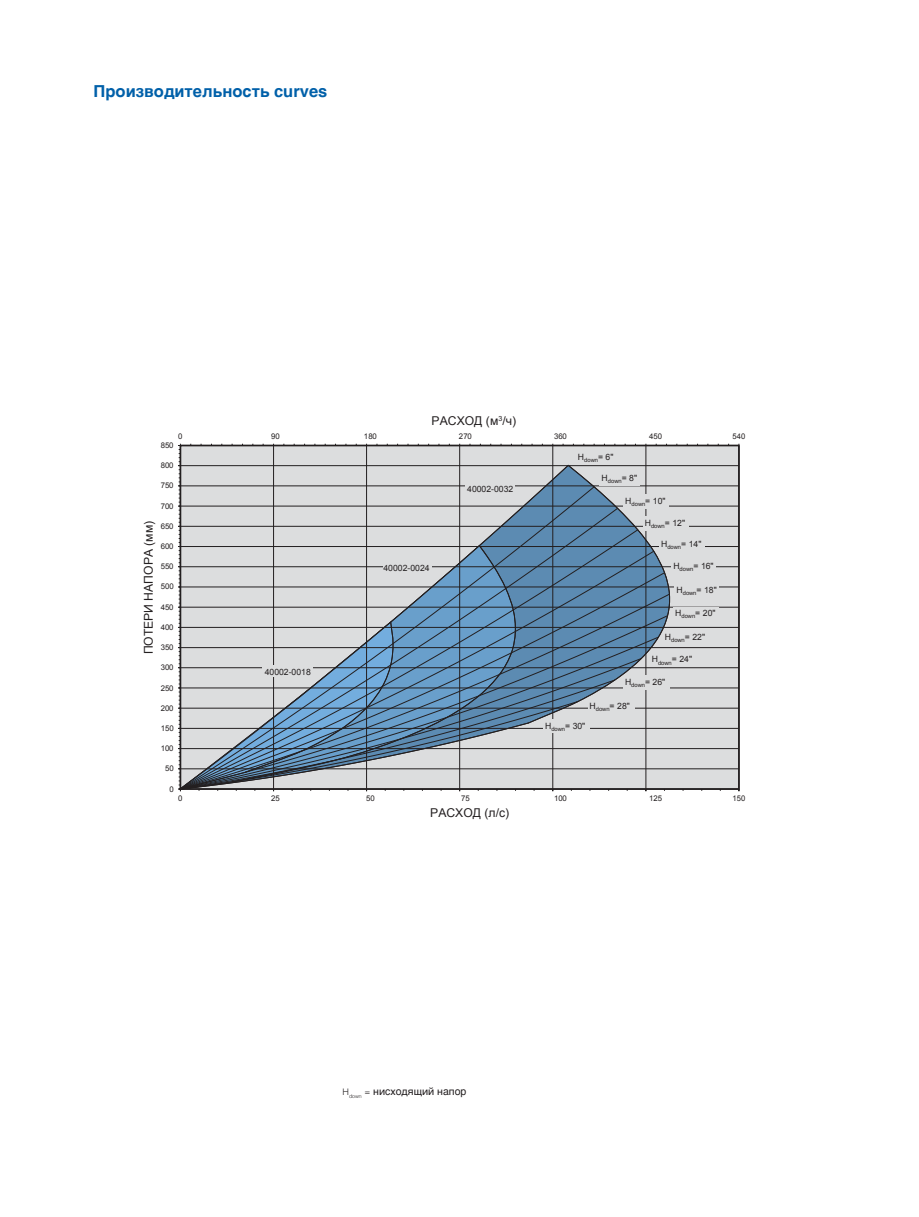
<style>
.page{position:relative;width:919px;height:1217px;background:#fff}
.page>*{position:absolute;margin:0;border:0;box-sizing:border-box;transform-origin:0 0}
.Subtitle{font:700 16.5px "Helvetica";color:#0060a9}
.t1{font:12.15px "Arial";color:#231f20}
.Disclaimer__black{font:10.5px "Helvetica";color:#231f20}
.t2{font:8.7px "Arial";color:#231f20}
.t3{font:7.8px "Arial";color:#231f20}
.s1{font-weight:300;font-size:9px}
</style>
<div class="page">
<div style="left:181px;top:445px;width:557px;height:344px;background:#dcddde"></div>
<hr style="left:180px;top:768px;width:558px;height:1px;background:#231f20">
<hr style="left:180px;top:748px;width:558px;height:1px;background:#231f20">
<hr style="left:180px;top:728px;width:558px;height:1px;background:#231f20">
<hr style="left:180px;top:707px;width:558px;height:1px;background:#231f20">
<hr style="left:180px;top:687px;width:558px;height:1px;background:#231f20">
<hr style="left:180px;top:667px;width:558px;height:1px;background:#231f20">
<hr style="left:180px;top:647px;width:558px;height:1px;background:#231f20">
<hr style="left:180px;top:627px;width:558px;height:1px;background:#231f20">
<hr style="left:180px;top:606px;width:558px;height:1px;background:#231f20">
<hr style="left:180px;top:586px;width:558px;height:1px;background:#231f20">
<hr style="left:180px;top:566px;width:558px;height:1px;background:#231f20">
<hr style="left:180px;top:546px;width:558px;height:1px;background:#231f20">
<hr style="left:180px;top:526px;width:558px;height:1px;background:#231f20">
<hr style="left:180px;top:505px;width:558px;height:1px;background:#231f20">
<hr style="left:180px;top:485px;width:558px;height:1px;background:#231f20">
<hr style="left:180px;top:465px;width:558px;height:1px;background:#231f20">
<hr style="left:180px;top:445px;width:558px;height:1px;background:#231f20">
<hr style="left:180px;top:788px;width:558px;height:1px;background:#231f20">
<svg style="left:178px;top:443px;width:492px;height:348px"></svg>
<div style="left:576px;top:450px;width:40px;height:14px;background:#dcddde"></div>
<div style="left:623px;top:494px;width:45px;height:15px;background:#dcddde"></div>
<div style="left:659px;top:537px;width:46px;height:15px;background:#dcddde"></div>
<div style="left:674px;top:583px;width:45px;height:14px;background:#dcddde"></div>
<div style="left:662px;top:630px;width:46px;height:13px;background:#dcddde"></div>
<div style="left:623px;top:675px;width:46px;height:14px;background:#dcddde"></div>
<div style="left:543px;top:719px;width:46px;height:13px;background:#dcddde"></div>
<div style="left:465px;top:482px;width:50px;height:13px;background:#dcddde"></div>
<div style="left:383px;top:560px;width:48px;height:12px;background:#dcddde"></div>
<div style="left:262px;top:664px;width:50px;height:12px;background:#dcddde"></div>
<div style="left:599px;top:471px;width:41px;height:14px;background:#dcddde"></div>
<div style="left:642px;top:516px;width:46px;height:14px;background:#dcddde"></div>
<div style="left:671px;top:559px;width:45px;height:14px;background:#dcddde"></div>
<div style="left:673px;top:606px;width:45px;height:13px;background:#dcddde"></div>
<div style="left:649px;top:652px;width:46px;height:13px;background:#dcddde"></div>
<div style="left:587px;top:699px;width:47px;height:14px;background:#dcddde"></div>
<p class="Subtitle" style="left:94px;top:78px;width:235px">Производительность curves</p>
<p class="t1" style="left:431px;top:413px;width:86px">РАСХОД (м<sup>3</sup>/ч)</p>
<p class="t3" style="left:178px;top:431px;width:6px">0</p>
<p class="t3" style="left:271px;top:431px;width:10px">90</p>
<p class="t3" style="left:364px;top:431px;width:14px">180</p>
<p class="t3" style="left:459px;top:431px;width:14px">270</p>
<p class="t3" style="left:554px;top:431px;width:14px">360</p>
<p class="t3" style="left:649px;top:431px;width:14px">450</p>
<p class="t3" style="left:732px;top:431px;width:14px">540</p>
<p class="t3" style="left:161px;top:440px;width:14px">850</p>
<p class="t3" style="left:161px;top:460px;width:14px">800</p>
<p class="t3" style="left:161px;top:480px;width:14px">750</p>
<p class="t3" style="left:161px;top:500px;width:14px">700</p>
<p class="t1" style="left:141px;top:654px;width:135px;rotate:-90deg">ПОТЕРИ НАПОРА (мм)</p>
<p class="t3" style="left:161px;top:521px;width:14px">650</p>
<p class="t3" style="left:161px;top:541px;width:14px">600</p>
<p class="t3" style="left:161px;top:561px;width:14px">550</p>
<p class="t3" style="left:161px;top:581px;width:14px">500</p>
<p class="t3" style="left:161px;top:601px;width:14px">450</p>
<p class="t3" style="left:161px;top:622px;width:14px">400</p>
<p class="t3" style="left:161px;top:642px;width:14px">350</p>
<p class="t3" style="left:161px;top:662px;width:14px">300</p>
<p class="t3" style="left:161px;top:682px;width:14px">250</p>
<p class="t3" style="left:161px;top:702px;width:14px">200</p>
<p class="t3" style="left:161px;top:723px;width:14px">150</p>
<p class="t3" style="left:161px;top:743px;width:14px">100</p>
<p class="t3" style="left:165px;top:763px;width:10px">50</p>
<p class="t3" style="left:169px;top:783px;width:6px">0</p>
<p class="t2" style="left:265px;top:665px;width:48px">40002-0018</p>
<p class="t2" style="left:383px;top:561px;width:48px">40002-0024</p>
<p class="t2" style="left:467px;top:483px;width:48px">40002-0032</p>
<p class="t2" style="left:578px;top:451px;width:37px">H<sub>down</sub>= 6"</p>
<p class="t2" style="left:601px;top:472px;width:37px">H<sub>down</sub>= 8"</p>
<p class="t2" style="left:625px;top:495px;width:42px">H<sub>down</sub>= 10"</p>
<p class="t2" style="left:661px;top:538px;width:42px">H<sub>down</sub>= 14"</p>
<p class="t2" style="left:676px;top:584px;width:42px">H<sub>down</sub>= 18"</p>
<p class="t2" style="left:664px;top:631px;width:42px">H<sub>down</sub>= 22"</p>
<p class="t2" style="left:625px;top:676px;width:42px">H<sub>down</sub>= 26"</p>
<p class="t2" style="left:644px;top:517px;width:42px">H<sub>down</sub>= 12"</p>
<p class="t2" style="left:673px;top:560px;width:42px">H<sub>down</sub>= 16"</p>
<p class="t2" style="left:675px;top:607px;width:42px">H<sub>down</sub>= 20"</p>
<p class="t2" style="left:651px;top:653px;width:42px">H<sub>down</sub>= 24"</p>
<p class="t2" style="left:589px;top:700px;width:42px">H<sub>down</sub>= 28"</p>
<p class="t2" style="left:545px;top:720px;width:42px">H<sub>down</sub>= 30"</p>
<p class="t3" style="left:178px;top:792px;width:6px">0</p>
<p class="t3" style="left:271px;top:792px;width:10px">25</p>
<p class="t3" style="left:366px;top:792px;width:10px">50</p>
<p class="t3" style="left:461px;top:792px;width:10px">75</p>
<p class="t3" style="left:554px;top:792px;width:14px">100</p>
<p class="t3" style="left:649px;top:792px;width:14px">125</p>
<p class="t3" style="left:732px;top:792px;width:14px">150</p>
<p class="t1" style="left:430px;top:804px;width:81px">РАСХОД (л/с)</p>
<p class="Disclaimer__black" style="left:342px;top:1082px;width:125px"><span class="s1">H</span><sub>down</sub> <span class="s1">=</span> нисходящий напор</p>
</div>
